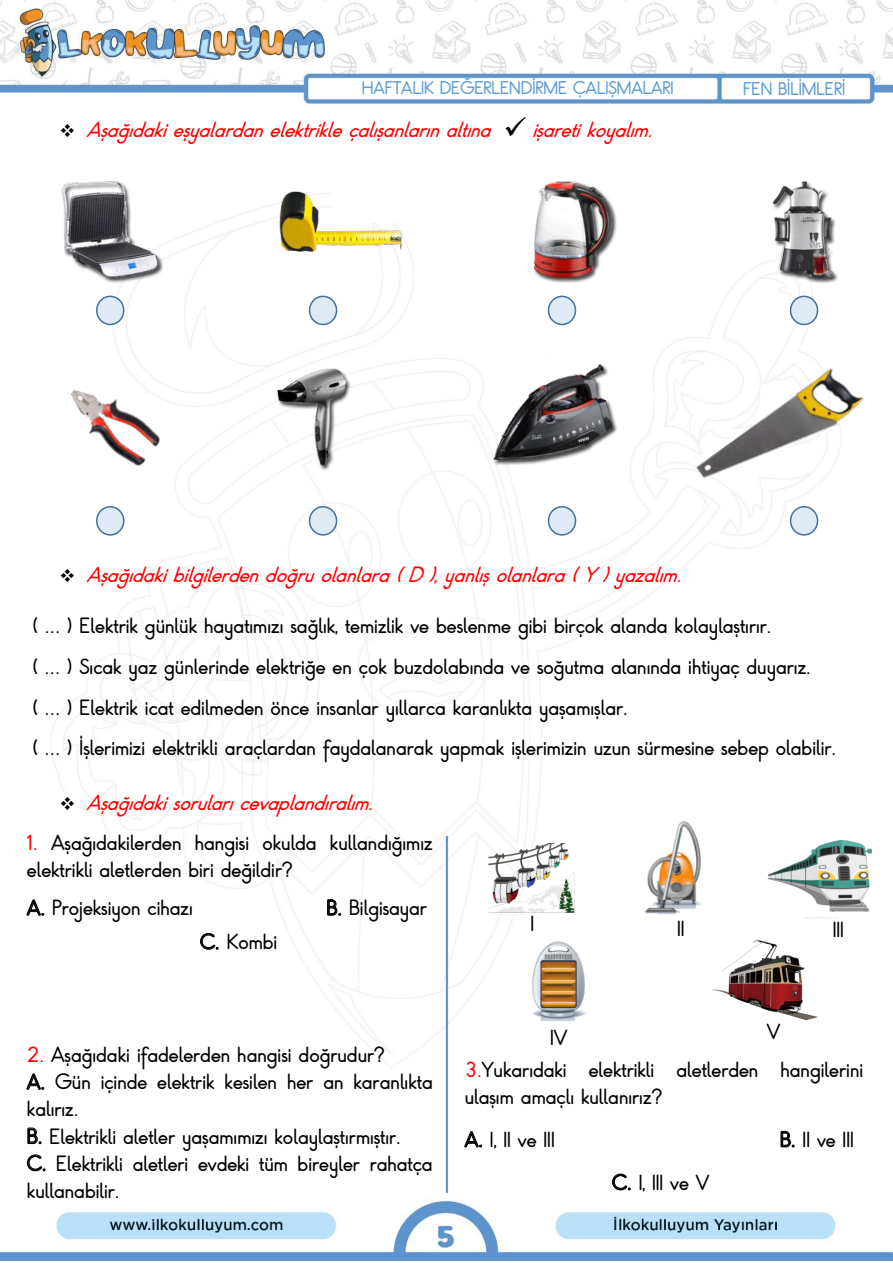
<style>
.page{position:relative;width:893px;height:1263px;background:#fff}
.page>*{position:absolute;margin:0;border:0;box-sizing:border-box;transform-origin:0 0}
.t1{font:18px/27.2px "Kayra Aydin";color:#000}
.t2{font:italic 18px "Kayra Aydin";color:#f00}
.t3{font:15px "Kayra Aydin";color:#5b9bd5}
.s1{color:#000}
.s2{color:#f00}
</style>
<div class="page">
<img style="left:0;top:0;width:892px;height:1261px">
<img style="left:287px;top:78px;width:484px;height:21px">
<img style="left:721px;top:79px;width:169px;height:20px">
<img style="left:130px;top:713px;width:42px;height:32px">
<img style="left:16px;top:830px;width:428px;height:385px">
<svg style="left:26px;top:899px;width:18px;height:17px"></svg>
<svg style="left:327px;top:899px;width:14px;height:17px"></svg>
<svg style="left:200px;top:933px;width:18px;height:17px"></svg>
<svg style="left:26px;top:1073px;width:18px;height:17px"></svg>
<svg style="left:27px;top:1127px;width:14px;height:17px"></svg>
<svg style="left:27px;top:1154px;width:18px;height:17px"></svg>
<img style="left:454px;top:811px;width:420px;height:398px">
<svg style="left:464px;top:1131px;width:18px;height:17px"></svg>
<svg style="left:780px;top:1131px;width:14px;height:16px"></svg>
<svg style="left:612px;top:1173px;width:18px;height:17px"></svg>
<hr style="left:446px;top:836px;width:2px;height:357px;background:#5b9bd5">
<img style="left:47px;top:176px;width:121px;height:110px">
<img style="left:514px;top:176px;width:116px;height:108px">
<img style="left:740px;top:176px;width:121px;height:108px">
<img style="left:491px;top:360px;width:127px;height:108px">
<img style="left:255px;top:366px;width:121px;height:106px">
<img style="left:40px;top:357px;width:136px;height:127px">
<img style="left:264px;top:157px;width:151px;height:120px">
<div style="left:333px;top:148px;width:96px;height:74px;background:#fff"></div>
<img style="left:685px;top:356px;width:187px;height:160px">
<div style="left:97px;top:296px;width:27px;height:28px;background:#deebf7;border-radius:50%"></div>
<div style="left:96px;top:296px;width:28px;height:29px;border:2px solid #41719c;border-radius:50%"></div>
<div style="left:310px;top:296px;width:27px;height:28px;background:#deebf7;border-radius:50%"></div>
<div style="left:309px;top:296px;width:28px;height:29px;border:2px solid #41719c;border-radius:50%"></div>
<div style="left:548px;top:296px;width:27px;height:28px;background:#deebf7;border-radius:50%"></div>
<div style="left:548px;top:296px;width:28px;height:29px;border:2px solid #41719c;border-radius:50%"></div>
<div style="left:790px;top:296px;width:28px;height:28px;background:#deebf7;border-radius:50%"></div>
<div style="left:790px;top:296px;width:28px;height:29px;border:2px solid #41719c;border-radius:50%"></div>
<div style="left:97px;top:507px;width:27px;height:28px;background:#deebf7;border-radius:50%"></div>
<div style="left:96px;top:506px;width:28px;height:30px;border:2px solid #41719c;border-radius:50%"></div>
<div style="left:310px;top:507px;width:27px;height:28px;background:#deebf7;border-radius:50%"></div>
<div style="left:309px;top:506px;width:28px;height:30px;border:2px solid #41719c;border-radius:50%"></div>
<div style="left:548px;top:507px;width:27px;height:28px;background:#deebf7;border-radius:50%"></div>
<div style="left:548px;top:506px;width:28px;height:30px;border:2px solid #41719c;border-radius:50%"></div>
<div style="left:790px;top:507px;width:28px;height:28px;background:#deebf7;border-radius:50%"></div>
<div style="left:790px;top:506px;width:28px;height:30px;border:2px solid #41719c;border-radius:50%"></div>
<img style="left:767px;top:841px;width:105px;height:77px">
<img style="left:712px;top:940px;width:106px;height:79px">
<img style="left:484px;top:837px;width:91px;height:88px">
<img style="left:530px;top:940px;width:61px;height:85px">
<img style="left:640px;top:822px;width:65px;height:96px">
<svg style="left:506px;top:117px;width:20px;height:19px"></svg>
<p class="t3" style="left:362px;top:78px;width:314px">HAFTALIK DEĞERLENDİRME ÇALIŞMALARI</p>
<p class="t3" style="left:743px;top:79px;width:103px">FEN BİLİMLERİ</p>
<p class="t2" style="left:60px;top:117px;width:441px"><span class="s1">❖</span> Aşağıdaki eşyalardanelektrikleçalışanlarınaltına</p>
<p class="t2" style="left:532px;top:117px;width:130px">işaretikoyalım.</p>
<p class="t2" style="left:60px;top:562px;width:632px"><span class="s1">❖</span> Aşağıdakibilgilerdendoğruolanlara(D),yanlışolanlara(Y)yazalım.</p>
<p class="t1" style="left:33px;top:614px;width:740px">( … ) Elektrik günlük hayatımızı sağlık, temizlik ve beslenme gibi birçok alanda kolaylaştırır.</p>
<p class="t1" style="left:33px;top:654px;width:780px">( … ) Sıcak yaz günlerinde elektriğe en çok buzdolabında ve soğutma alanında ihtiyaç duyarız.</p>
<p class="t1" style="left:33px;top:695px;width:597px">( … ) Elektrik icat edilmeden önce insanlar yıllarca karanlıkta yaşamışlar.</p>
<p class="t1" style="left:33px;top:736px;width:805px">( … ) İşlerimizi elektrikli araçlardan faydalanarak yapmak işlerimizin uzun sürmesine sebep olabilir.</p>
<p class="t2" style="left:60px;top:790px;width:324px"><span class="s1">❖</span> Aşağıdakisorularıcevaplandıralım.</p>
<p class="t1" style="left:27px;top:830px;width:407px"><span class="s2">1.</span> Aşağıdakilerden hangisi okulda kullandığımız elektrikli aletlerden biri değildir?</p>
<p class="t1" style="left:27px;top:896px;width:167px">A. Projeksiyon cihazı</p>
<p class="t1" style="left:327px;top:896px;width:102px">B. Bilgisayar</p>
<p class="t1" style="left:200px;top:929px;width:79px">C. Kombi</p>
<p class="t1" style="left:27px;top:1042px;width:407px"><span class="s2">2.</span> Aşağıdaki ifadelerden hangisi doğrudur?<br>A. Gün içinde elektrik kesilen her an karanlıkta kalırız.<br>B. Elektrikli aletler yaşamımızı kolaylaştırmıştır.<br>C. Elektrikli aletleri evdeki tüm bireyler rahatça kullanabilir.</p>
<p class="t1" style="left:530px;top:911px;width:5px">I</p>
<p class="t1" style="left:677px;top:917px;width:9px">II</p>
<p class="t1" style="left:833px;top:918px;width:13px">III</p>
<p class="t1" style="left:550px;top:1026px;width:19px">IV</p>
<p class="t1" style="left:767px;top:1019px;width:15px">V</p>
<p class="t1" style="left:465px;top:1057px;width:400px"><span class="s2">3.</span>Yukarıdaki elektrikli aletlerden hangilerini ulaşım amaçlı kullanırız?</p>
<p class="t1" style="left:465px;top:1127px;width:92px">A. I, II ve III</p>
<p class="t1" style="left:780px;top:1127px;width:75px">B. II ve III</p>
<p class="t1" style="left:612px;top:1170px;width:99px">C. I, III ve V</p>
</div>
